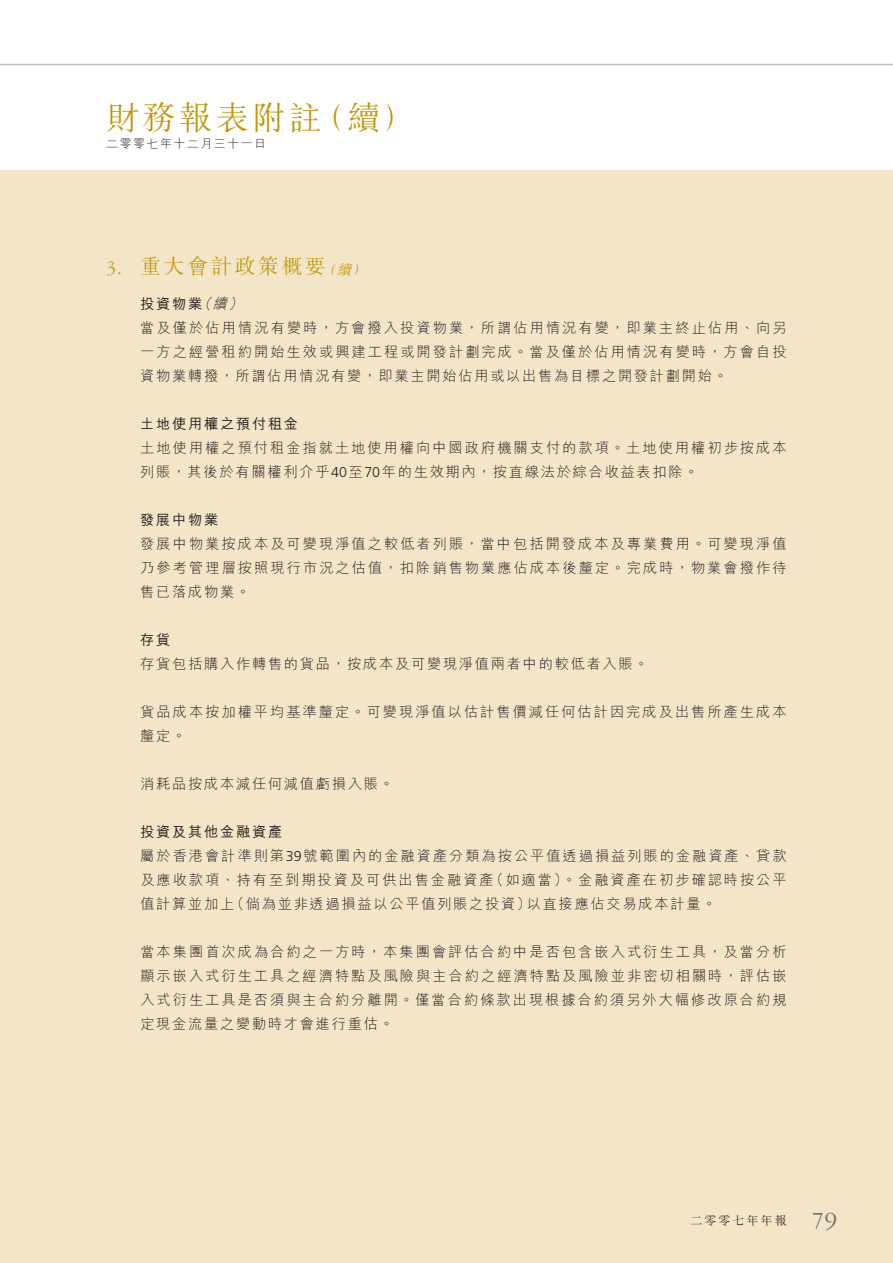
<style>
.page{position:relative;width:893px;height:1263px;background:#fff}
.page>*{position:absolute;margin:0;border:0;box-sizing:border-box;transform-origin:0 0}
.t1{font:300 33px "M Sung HK";letter-spacing:.105em;color:#c49608}
.t2{font:300 21px "M Sung HK";letter-spacing:.12em;color:#c49608}
.t3{font:300 14.25px/24px "M Hei HK";letter-spacing:.135em;color:#231f20}
.t4{font:500 14.25px "M Hei HK";letter-spacing:.12em;color:#231f20}
.t5{font:300 12px "M Hei HK";letter-spacing:.12em;color:#231f20}
.t6{font:300 12px "M Sung HK";letter-spacing:.17em;color:#231f20}
.s1{font-family:"Garamond 3 LT Std";font-weight:400}
.s2{font-style:italic;font-size:14.25px}
.s3{font-weight:500}
.s4{font-style:italic}
.s5{font-family:"Frutiger LT Std"}
.s6{font-family:"Garamond 3 LT Std";font-weight:400;font-size:25.5px;color:#6c6d70}
</style>
<div class="page">
<div style="left:0;top:170px;width:893px;height:1093px;background:#f3e5c7"></div>
<hr style="left:0;top:64px;width:893px;height:1px;background:#bcbdc0">
<h1 class="t1" style="left:106px;top:105px;width:311px">財務報表附註（續）</h1>
<p class="t5" style="left:106px;top:139px;width:161px">二零零七年十二月三十一日</p>
<h2 class="t2" style="left:106px;top:258px;width:265px"><span class="s1">3.</span> 重大會計政策概要<span class="s2">（續）</span></h2>
<p class="t3" style="left:140px;top:294px;width:648px"><span class="s3">投資物業</span><span class="s4">（續）<br></span>當及僅於佔用情況有變時，方會撥入投資物業，所謂佔用情況有變，即業主終止佔用、向另一方之經營租約開始生效或興建工程或開發計劃完成。當及僅於佔用情況有變時，方會自投資物業轉撥，所謂佔用情況有變，即業主開始佔用或以出售為目標之開發計劃開始。</p>
<p class="t4" style="left:140px;top:419px;width:159px">土地使用權之預付租金</p>
<p class="t3" style="left:140px;top:438px;width:648px">土地使用權之預付租金指就土地使用權向中國政府機關支付的款項。土地使用權初步按成本列賬，其後於有關權利介乎<span class="s5">40</span>至<span class="s5">70</span>年的生效期內，按直線法於綜合收益表扣除。</p>
<p class="t4" style="left:140px;top:515px;width:80px">發展中物業</p>
<p class="t3" style="left:140px;top:534px;width:648px;text-align:justify">發展中物業按成本及可變現淨值之較低者列賬，當中包括開發成本及專業費用。可變現淨值乃參考管理層按照現行市況之估值，扣除銷售物業應佔成本後釐定。完成時，物業會撥作待售已落成物業。</p>
<p class="t4" style="left:140px;top:635px;width:32px">存貨</p>
<p class="t3" style="left:140px;top:654px;width:510px">存貨包括購入作轉售的貨品，按成本及可變現淨值兩者中的較低者入賬。</p>
<p class="t3" style="left:140px;top:702px;width:648px">貨品成本按加權平均基準釐定。可變現淨值以估計售價減任何估計因完成及出售所產生成本釐定。</p>
<p class="t3" style="left:140px;top:774px;width:255px">消耗品按成本減任何減值虧損入賬。</p>
<p class="t3" style="left:140px;top:822px;width:648px"><span class="s3">投資及其他金融資產<br></span>屬於香港會計準則第<span class="s5">39</span>號範圍內的金融資產分類為按公平值透過損益列賬的金融資產、貸款及應收款項、持有至到期投資及可供出售金融資產（如適當）。金融資產在初步確認時按公平值計算並加上（倘為並非透過損益以公平值列賬之投資）以直接應佔交易成本計量。</p>
<p class="t3" style="left:140px;top:942px;width:648px;text-align:justify">當本集團首次成為合約之一方時，本集團會評估合約中是否包含嵌入式衍生工具，及當分析顯示嵌入式衍生工具之經濟特點及風險與主合約之經濟特點及風險並非密切相關時，評估嵌入式衍生工具是否須與主合約分離開。僅當合約條款出現根據合約須另外大幅修改原合約規定現金流量之變動時才會進行重估。</p>
<p class="t6" style="left:690px;top:1216px;width:148px">二零零七年年報 <span class="s6">79</span></p>
</div>
